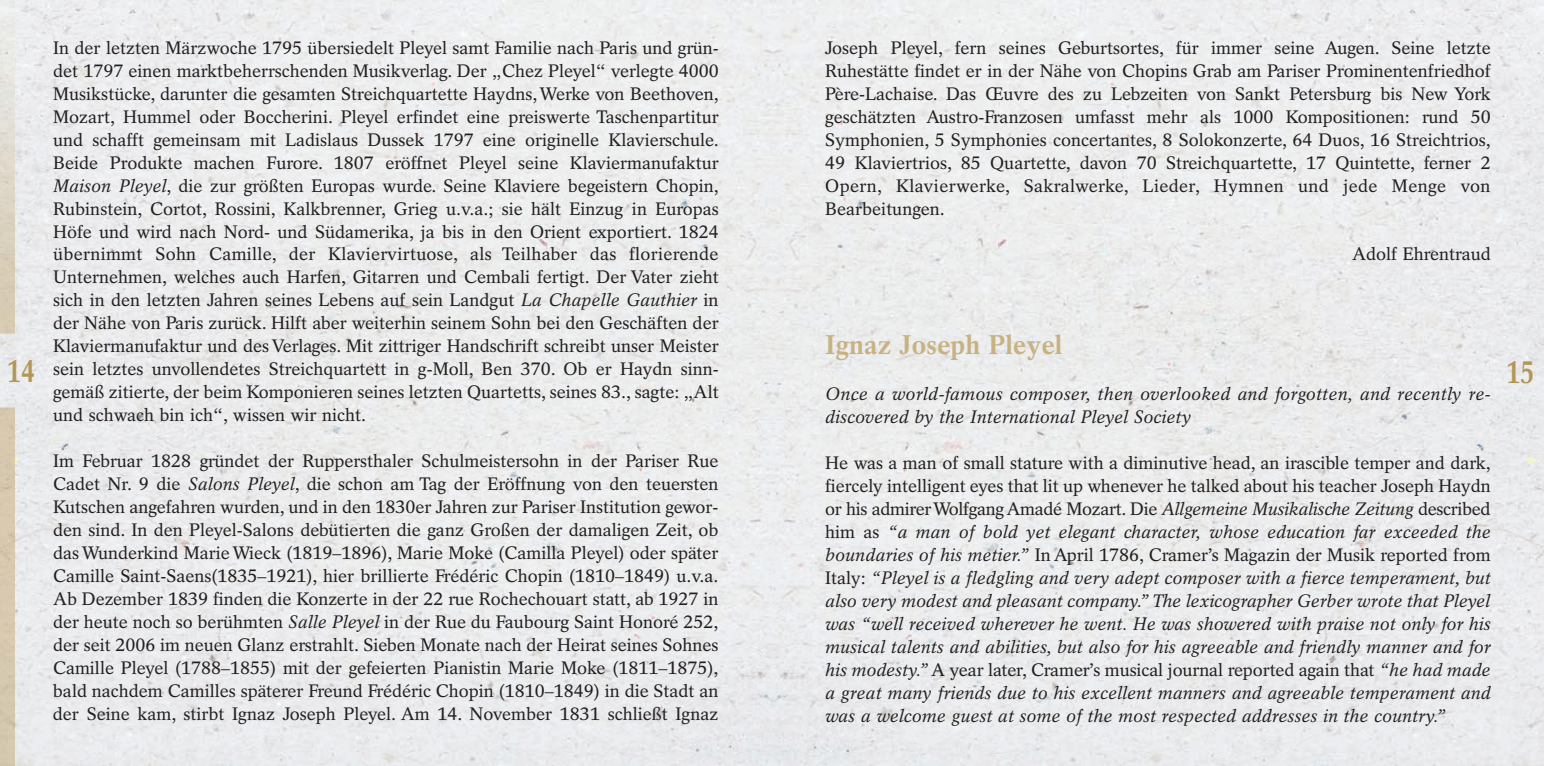
<style>
.page{position:relative;width:1544px;height:766px;background:#fff}
.page>*{position:absolute;margin:0;border:0;box-sizing:border-box;transform-origin:0 0}
.t1{font:700 31.5px "Rotation LT Std";color:#b39758;scale:.8 1}
.t2{font:700 27px "Rotation LT Std";color:#c8b284}
.t3{font:18px/22.9px "Rotation LT Std";color:#231f20;text-align:justify}
.t4{font:italic 18px/22.9px "Rotation LT Std";color:#231f20}
.s1{font-style:italic}
.s2{font-style:normal}
</style>
<div class="page">
<img style="left:772px;top:0;width:771px;height:765px">
<div style="left:0;top:0;width:772px;height:765px;background:#ececed"></div>
<h1 class="t1" style="left:7px;top:359px;width:37px">14</h1>
<p class="t3" style="left:53px;top:38px;width:667px">In der letzten Märzwoche 1795 übersiedelt Pleyel samt Familie nach Paris und grün&shy;det 1797 einen marktbeherrschenden Musikverlag. Der „Chez Pleyel“ verlegte 4000<br>Musikstücke, darunter die gesamten Streichquartette Haydns, Werke von Beethoven, Mozart, Hummel oder Boccherini. Pleyel erfindet eine preiswerte Taschenpartitur und schafft gemeinsam mit Ladislaus Dussek 1797 eine originelle Klavierschule.<br>Beide Produkte machen Furore. 1807 eröffnet Pleyel seine Klaviermanufaktur <span class="s1">Maison Pleyel</span>, die zur größten Europas wurde. Seine Klaviere begeistern Chopin, Rubinstein, Cortot, Rossini, Kalkbrenner, Grieg u.v.a.; sie hält Einzug in Europas Höfe und wird nach Nord- und Südamerika, ja bis in den Orient exportiert. 1824 übernimmt Sohn Camille, der Klaviervirtuose, als Teilhaber das florierende Unternehmen, welches auch Harfen, Gitarren und Cembali fertigt. Der Vater zieht sich in den letzten Jahren seines Lebens auf sein Landgut <span class="s1">La Chapelle Gauthier</span> in der Nähe von Paris zurück. Hilft aber weiterhin seinem Sohn bei den Geschäften der Klaviermanufaktur und des Verlages. Mit zittriger Handschrift schreibt unser Meister sein letztes unvollendetes Streichquartett in g-Moll, Ben 370. Ob er Haydn sinn&shy;gemäß zitierte, der beim Komponieren seines letzten Quartetts, seines 83., sagte: „Alt und schwach bin ich“, wissen wir nicht.</p>
<p class="t3" style="left:53px;top:451px;width:667px">Im Februar 1828 gründet der Ruppersthaler Schulmeistersohn in der Pariser Rue Cadet Nr. 9 die <span class="s1">Salons Pleyel</span>, die schon am Tag der Eröffnung von den teuersten Kutschen angefahren wurden, und in den 1830er Jahren zur Pariser Institution gewor&shy;den sind. In den Pleyel-Salons debütierten die ganz Großen der damaligen Zeit, ob das Wunderkind Marie Wieck (1819–1896), Marie Moke (Camilla Pleyel) oder später Camille Saint-Saens(1835–1921), hier brillierte Frédéric Chopin (1810–1849) u.v.a.<br>Ab Dezember 1839 finden die Konzerte in der 22 rue Rochechouart statt, ab 1927 in der heute noch so berühmten <span class="s1">Salle Pleyel</span> in der Rue du Faubourg Saint Honoré 252, der seit 2006 im neuen Glanz erstrahlt. Sieben Monate nach der Heirat seines Sohnes Camille Pleyel (1788–1855) mit der gefeierten Pianistin Marie Moke (1811–1875), bald nachdem Camilles späterer Freund Frédéric Chopin (1810–1849) in die Stadt an der Seine kam, stirbt Ignaz Joseph Pleyel. Am 14. November 1831 schließt Ignaz</p>
<p class="t3" style="left:825px;top:38px;width:667px">Joseph Pleyel, fern seines Geburtsortes, für immer seine Augen. Seine letzte Ruhestätte findet er in der Nähe von Chopins Grab am Pariser Prominentenfriedhof Père-Lachaise. Das Œuvre des zu Lebzeiten von Sankt Petersburg bis New York geschätzten Austro-Franzosen umfasst mehr als 1000 Kompositionen: rund 50<br>Symphonien, 5 Symphonies concertantes, 8 Solokonzerte, 64 Duos, 16 Streichtrios, 49 Klaviertrios, 85 Quartette, davon 70 Streichquartette, 17 Quintette, ferner 2<br>Opern, Klavierwerke, Sakralwerke, Lieder, Hymnen und jede Menge von Bearbeitungen.</p>
<p class="t3" style="left:1352px;top:244px;width:140px">Adolf Ehrentraud</p>
<h2 class="t2" style="left:825px;top:334px;width:239px">Ignaz Joseph Pleyel</h2>
<p class="t4" style="left:825px;top:383px;width:667px">Once a world-famous composer, then overlooked and forgotten, and recently re&shy;discovered by the International Pleyel Society</p>
<p class="t4" style="left:825px;top:452px;width:667px;text-align:justify"><span class="s2">He was a man of small stature with a diminutive head, an irascible temper and dark, fiercely intelligent eyes that lit up whenever he talked about his teacher Joseph Haydn or his admirer Wolfgang Amadé Mozart. Die</span> Allgemeine Musikalische Zeitung <span class="s2">described him as</span> “a man of bold yet elegant character, whose education far exceeded the boundaries of his metier.” <span class="s2">In April 1786, Cramer’s Magazin der Musik reported from Italy:</span> “Pleyel is a fledgling and very adept composer with a fierce temperament, but also very modest and pleasant company.” The lexicographer Gerber wrote that Pleyel was “well received wherever he went. He was showered with praise not only for his musical talents and abilities, but also for his agreeable and friendly manner and for his modesty.”<span class="s2">A year later, Cramer’s musical journal reported again that</span> “he had made a great many friends due to his excellent manners and agreeable temperament and was a welcome guest at some of the most respected addresses in the country.”</p>
<h1 class="t1" style="left:1506px;top:360px;width:37px">15</h1>
</div>
